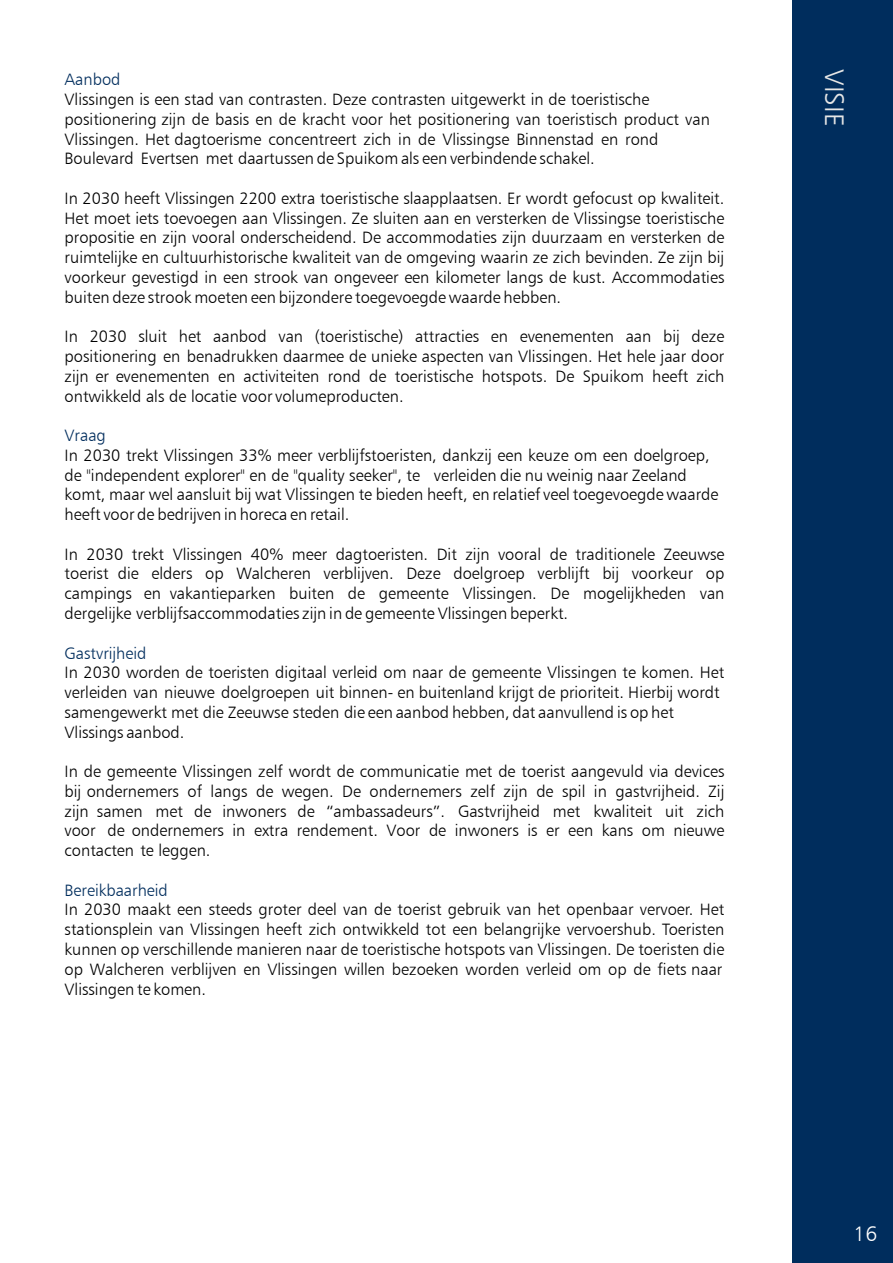
<style>
.page{position:relative;width:893px;height:1263px;background:#fff}
.page>*{position:absolute;margin:0;border:0;box-sizing:border-box;transform-origin:0 0}
.t1{font:27px "Humanist 777 BT Light B";color:#e6e6e6}
.t2{font:21px "Humanist 777 BT Light B";color:#fff}
.t3{font:16.5px/19.8px "Humanist 777 BT Light B";color:#000;text-align:justify}
.t4{font:16.5px "Humanist 777 BT Light B";color:#002d5d}
</style>
<div class="page">
<div style="left:793px;top:0;width:100px;height:1263px;background:#002d5d"></div>
<h3 class="t4" style="left:65px;top:69px;width:57px">Aanbod</h3>
<p class="t3" style="left:65px;top:89px;width:647px;text-align:left">Vlissingen is een stad van contrasten. Deze contrasten uitgewerkt in de toeristische positionering zijn de basis en de kracht voor het positionering van toeristisch product van Vlissingen. Het dagtoerisme concentreert zich in de Vlissingse Binnenstad en rond Boulevard Evertsen met daartussen de Spuikom als een verbindende schakel.</p>
<p class="t3" style="left:65px;top:188px;width:661px">In 2030 heeft Vlissingen 2200 extra toeristische slaapplaatsen. Er wordt gefocust op kwaliteit.<br>Het moet iets toevoegen aan Vlissingen. Ze sluiten aan en versterken de Vlissingse toeristische propositie en zijn vooral onderscheidend. De accommodaties zijn duurzaam en versterken de ruimtelijke en cultuurhistorische kwaliteit van de omgeving waarin ze zich bevinden. Ze zijn bij voorkeur gevestigd in een strook van ongeveer een kilometer langs de kust. Accommodaties buiten deze strook moeten een bijzondere toegevoegde waarde hebben.</p>
<p class="t3" style="left:65px;top:326px;width:661px">In 2030 sluit het aanbod van (toeristische) attracties en evenementen aan bij deze positionering en benadrukken daarmee de unieke aspecten van Vlissingen. Het hele jaar door zijn er evenementen en activiteiten rond de toeristische hotspots. De Spuikom heeft zich ontwikkeld als de locatie voor volumeproducten.</p>
<h3 class="t4" style="left:65px;top:425px;width:43px">Vraag</h3>
<p class="t3" style="left:65px;top:445px;width:655px;text-align:left">In 2030 trekt Vlissingen 33% meer verblijfstoeristen, dankzij een keuze om een doelgroep, de "independent explorer" en de "quality seeker", te verleiden die nu weinig naar Zeeland komt, maar wel aansluit bij wat Vlissingen te bieden heeft, en relatief veel toegevoegde waarde heeft voor de bedrijven in horeca en retail.</p>
<p class="t3" style="left:65px;top:544px;width:661px">In 2030 trekt Vlissingen 40% meer dagtoeristen. Dit zijn vooral de traditionele Zeeuwse toerist die elders op Walcheren verblijven. Deze doelgroep verblijft bij voorkeur op campings en vakantieparken buiten de gemeente Vlissingen. De mogelijkheden van dergelijke verblijfsaccommodaties zijn in de gemeente Vlissingen beperkt.</p>
<h3 class="t4" style="left:65px;top:643px;width:83px">Gastvrijheid</h3>
<p class="t3" style="left:65px;top:662px;width:661px;text-align:left">In 2030 worden de toeristen digitaal verleid om naar de gemeente Vlissingen te komen. Het verleiden van nieuwe doelgroepen uit binnen- en buitenland krijgt de prioriteit. Hierbij wordt samengewerkt met die Zeeuwse steden die een aanbod hebben, dat aanvullend is op het Vlissings aanbod.</p>
<p class="t3" style="left:65px;top:761px;width:661px">In de gemeente Vlissingen zelf wordt de communicatie met de toerist aangevuld via devices bij ondernemers of langs de wegen. De ondernemers zelf zijn de spil in gastvrijheid. Zij zijn samen met de inwoners de “ambassadeurs”. Gastvrijheid met kwaliteit uit zich voor de ondernemers in extra rendement. Voor de inwoners is er een kans om nieuwe contacten te leggen.</p>
<h3 class="t4" style="left:65px;top:880px;width:105px">Bereikbaarheid</h3>
<p class="t3" style="left:65px;top:899px;width:661px">In 2030 maakt een steeds groter deel van de toerist gebruik van het openbaar vervoer. Het stationsplein van Vlissingen heeft zich ontwikkeld tot een belangrijke vervoershub. Toeristen kunnen op verschillende manieren naar de toeristische hotspots van Vlissingen. De toeristen die op Walcheren verblijven en Vlissingen willen bezoeken worden verleid om op de fiets naar Vlissingen te komen.</p>
<h2 class="t1" style="left:851px;top:69px;width:58px;rotate:90deg">VISIE</h2>
<p class="t2" style="left:854px;top:1221px;width:25px">16</p>
</div>
